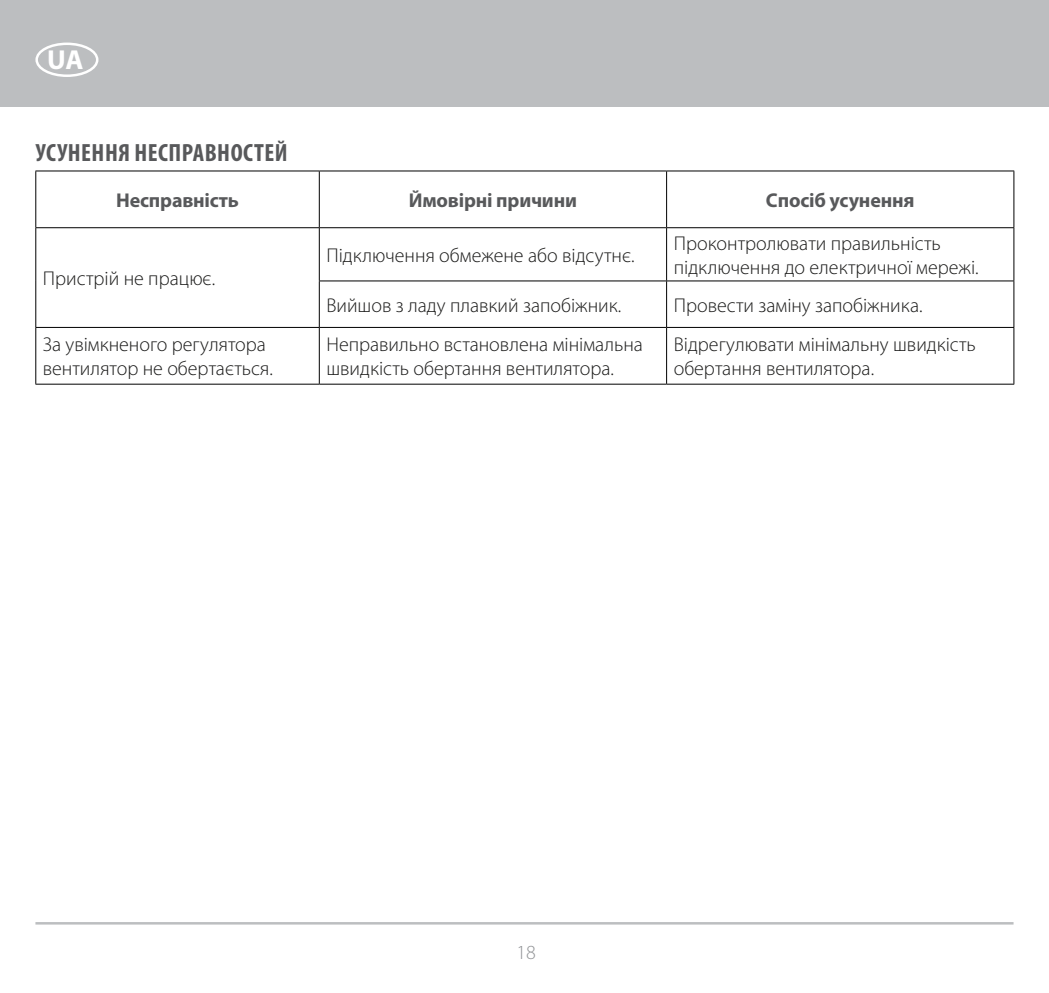
<style>
.page{position:relative;width:1049px;height:993px;background:#fff}
.page>*{position:absolute;margin:0;border:0;box-sizing:border-box;transform-origin:0 0}
.t1{font:700 27.5px "Myriad Pro";color:#fff}
.t2{font:700 condensed 25px "Myriad Pro";letter-spacing:.02em;color:#58595b}
.t3{font:300 20px/24px "Myriad Pro";color:#1c1c1b}
.t4{font:700 20px "Myriad Pro";letter-spacing:-.01em;color:#58595b}
.t5{font:300 20px "Myriad Pro";color:#939598}
</style>
<div class="page">
<div style="left:0;top:0;width:1049px;height:106px;background:#bcbec0"></div>
<div style="left:35px;top:43px;width:63px;height:34px;border:2px solid #fff;border-radius:50%"></div>
<hr style="left:35px;top:921px;width:978px;height:3px;background:#bcbec0">
<hr style="left:35px;top:170px;width:284px;height:1px;background:#000">
<hr style="left:35px;top:171px;width:1px;height:56px;background:#000">
<hr style="left:319px;top:170px;width:347px;height:1px;background:#000">
<hr style="left:319px;top:171px;width:1px;height:56px;background:#000">
<hr style="left:666px;top:170px;width:348px;height:1px;background:#000">
<hr style="left:666px;top:171px;width:1px;height:56px;background:#000">
<hr style="left:1013px;top:171px;width:1px;height:56px;background:#000">
<hr style="left:35px;top:227px;width:284px;height:1px;background:#000">
<hr style="left:35px;top:228px;width:1px;height:53px;background:#000">
<hr style="left:35px;top:281px;width:1px;height:46px;background:#000">
<hr style="left:319px;top:227px;width:347px;height:1px;background:#000">
<hr style="left:319px;top:228px;width:1px;height:52px;background:#000">
<hr style="left:666px;top:227px;width:348px;height:1px;background:#000">
<hr style="left:666px;top:228px;width:1px;height:52px;background:#000">
<hr style="left:1013px;top:228px;width:1px;height:52px;background:#000">
<hr style="left:319px;top:280px;width:347px;height:1px;background:#000">
<hr style="left:319px;top:281px;width:1px;height:46px;background:#000">
<hr style="left:666px;top:280px;width:348px;height:1px;background:#000">
<hr style="left:666px;top:281px;width:1px;height:46px;background:#000">
<hr style="left:1013px;top:281px;width:1px;height:46px;background:#000">
<hr style="left:35px;top:327px;width:284px;height:1px;background:#000">
<hr style="left:35px;top:327px;width:1px;height:56px;background:#000">
<hr style="left:319px;top:327px;width:347px;height:1px;background:#000">
<hr style="left:319px;top:327px;width:1px;height:56px;background:#000">
<hr style="left:666px;top:327px;width:348px;height:1px;background:#000">
<hr style="left:666px;top:327px;width:1px;height:56px;background:#000">
<hr style="left:1013px;top:327px;width:1px;height:56px;background:#000">
<hr style="left:35px;top:383px;width:284px;height:1px;background:#000">
<hr style="left:319px;top:383px;width:347px;height:1px;background:#000">
<hr style="left:666px;top:383px;width:348px;height:1px;background:#000">
<h1 class="t1" style="left:47px;top:42px;width:38px">UA</h1>
<p class="t2" style="left:36px;top:137px;width:254px">УСУНЕННЯ НЕСПРАВНОСТЕЙ</p>
<p class="t4" style="left:116px;top:187px;width:124px">Несправність</p>
<p class="t4" style="left:409px;top:187px;width:170px">Ймовірні причини</p>
<p class="t4" style="left:766px;top:187px;width:150px">Спосіб усунення</p>
<p class="t3" style="left:43px;top:267px;width:174px">Пристрій не працює.</p>
<p class="t3" style="left:326px;top:243px;width:310px">Підключення обмежене або відсутнє.</p>
<p class="t3" style="left:674px;top:231px;width:306px">Проконтролювати правильність підключення до електричної мережі.</p>
<p class="t3" style="left:326px;top:293px;width:296px">Вийшов з ладу плавкий запобіжник.</p>
<p class="t3" style="left:674px;top:293px;width:250px">Провести заміну запобіжника.</p>
<p class="t3" style="left:43px;top:333px;width:231px">За увімкненого регулятора вентилятор не обертається.</p>
<p class="t3" style="left:326px;top:333px;width:318px">Неправильно встановлена мінімальна швидкість обертання вентилятора.</p>
<p class="t3" style="left:674px;top:333px;width:304px">Відрегулювати мінімальну швидкість обертання вентилятора.</p>
<p class="t5" style="left:516px;top:940px;width:21px">18</p>
</div>
